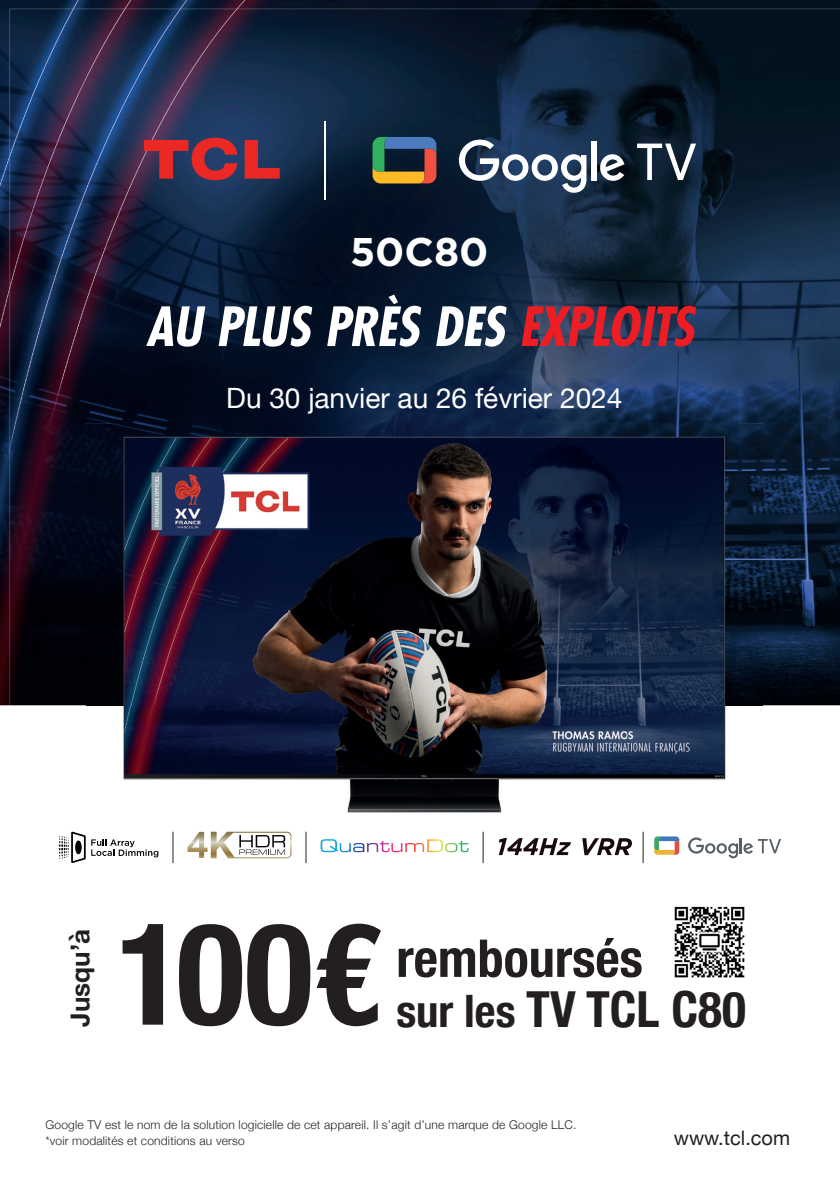
<style>
.page{position:relative;width:840px;height:1191px;background:#fff}
.page>*{position:absolute;margin:0;border:0;box-sizing:border-box;transform-origin:0 0}
.t1{font:700 condensed 142px "Helvetica Neue";color:#231f20}
.t2{font:700 condensed 52.2px "Helvetica Neue";color:#231f20}
.t3{font:700 condensed 49.6px "Helvetica Neue";color:#231f20}
.t4{font:700 40px "Gotham";color:#fff}
.t5{font:28px "Helvetica Neue";color:#fff}
.t6{font:700 26px "Helvetica Neue";color:#231f20}
.t7{font:20px "Helvetica Neue";color:#231f20}
.t8{font:300 12px/15.6px "Helvetica Neue";letter-spacing:.015em;color:#231f20}
.s1{font-size:44.6px}
</style>
<div class="page">
<img style="left:0;top:0;width:839px;height:705px">
<img style="left:674px;top:906px;width:71px;height:72px">
<svg style="left:59px;top:831px;width:99px;height:32px"></svg>
<svg style="left:187px;top:831px;width:104px;height:27px"></svg>
<svg style="left:320px;top:839px;width:148px;height:13px"></svg>
<svg style="left:498px;top:838px;width:72px;height:17px"></svg>
<svg style="left:582px;top:838px;width:49px;height:17px"></svg>
<svg style="left:688px;top:837px;width:92px;height:21px"></svg>
<svg style="left:654px;top:836px;width:25px;height:18px"></svg>
<hr style="left:172px;top:831px;width:1px;height:32px;background:#231f20">
<hr style="left:305px;top:831px;width:1px;height:32px;background:#231f20">
<hr style="left:482px;top:831px;width:1px;height:32px;background:#231f20">
<hr style="left:642px;top:831px;width:1px;height:32px;background:#231f20">
<svg style="left:636px;top:144px;width:59px;height:36px"></svg>
<svg style="left:458px;top:140px;width:128px;height:53px"></svg>
<div style="left:590px;top:141px;width:6px;height:39px;background:#fff"></div>
<svg style="left:599px;top:154px;width:25px;height:27px"></svg>
<svg style="left:372px;top:137px;width:64px;height:46px;background:#696852"></svg>
<hr style="left:324px;top:121px;width:2px;height:78px;background:#fff">
<svg style="left:144px;top:138px;width:93px;height:42px;background:#8a3043"></svg>
<svg style="left:244px;top:140px;width:35px;height:39px"></svg>
<img style="left:86px;top:423px;width:676px;height:390px">
<svg style="left:146px;top:306px;width:59px;height:41px"></svg>
<svg style="left:218px;top:305px;width:94px;height:42px"></svg>
<svg style="left:327px;top:294px;width:94px;height:53px"></svg>
<svg style="left:436px;top:304px;width:70px;height:43px"></svg>
<svg style="left:521px;top:305px;width:174px;height:42px;background:#8f2b3d"></svg>
<h3 class="t4" style="left:350px;top:225px;width:140px">50C80</h3>
<h3 class="t5" style="left:226px;top:378px;width:397px">Du 30 janvier au 26 février 2024</h3>
<h3 class="t6" style="left:60px;top:1026px;width:99px;rotate:-90deg">Jusqu’à</h3>
<h1 class="t1" style="left:117px;top:856px;width:266px">100€</h1>
<h2 class="t2" style="left:396px;top:915px;width:248px">remboursés</h2>
<h3 class="t3" style="left:396px;top:967px;width:351px"><span class="s1">sur les</span> TV TCL C80</h3>
<p class="t8" style="left:45px;top:1116px;width:532px">Google TV est le nom de la solution logicielle de cet appareil. Il s’agit d’une marque de Google LLC. *voir modalités et conditions au verso</p>
<h3 class="t7" style="left:673px;top:1123px;width:118px">www.tcl.com</h3>
</div>
